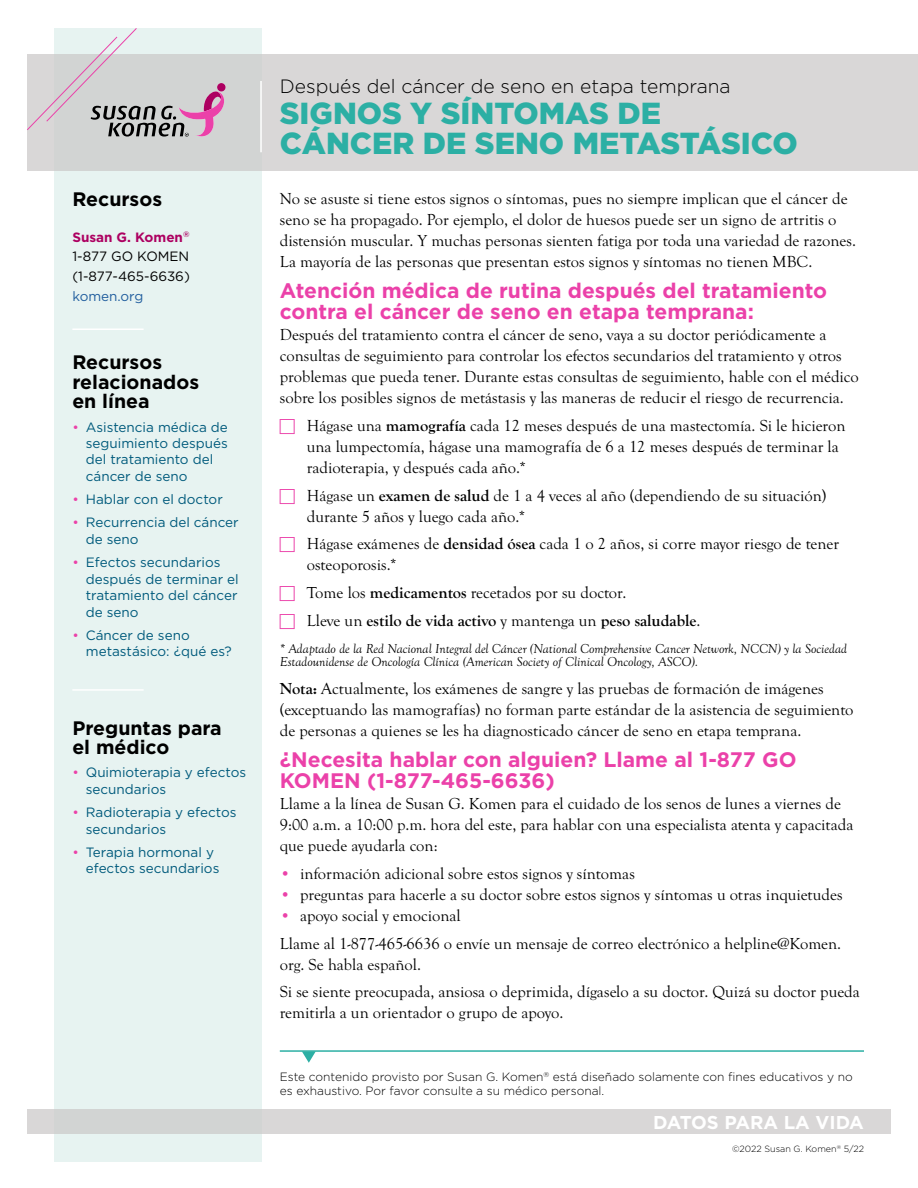
<style>
.page{position:relative;width:918px;height:1188px;background:#fff}
.page>*{position:absolute;margin:0;border:0;box-sizing:border-box;transform-origin:0 0}
.t1{font:900 30.45px/30.5px "Gotham";color:#2cafa4}
.t2{font:700 21px/21px "Gotham";color:#eb41a9}
.t3{font:700 19.5px/19.5px "Gotham";color:#000}
.t4{font:300 19.2px "Gotham";color:#000}
.t5{font:700 18.6px "Gotham";letter-spacing:-.005em;color:#fff}
.t6{font:16.5px/21px "Goudy Old Sty";color:#000}
.t7{font:13.5px/16.5px "Gotham";color:#005a7c}
.t8{font:italic 13.5px/13.5px "Goudy Old Sty";color:#000}
.t9{font:13.5px/19.8px "Gotham";color:#000;text-align:justify}
.t10{font:13.5px "Gotham";color:#215e9e}
.t11{font:300 12px/13.5px "Gotham";color:#000}
.t12{font:300 9px "Gotham";color:#000}
.s1{font-weight:700;color:#ad0061}
.s2{color:#eb41a9}
.s3{font-weight:700}
</style>
<div class="page">
<div style="left:54px;top:28px;width:208px;height:1134px;background:#e7f3f1"></div>
<div style="left:27px;top:54px;width:891px;height:117px;background:#d9d7d7"></div>
<hr style="left:260px;top:81px;width:2px;height:71px;background:#fff">
<svg style="left:27px;top:28px;width:199px;height:109px"></svg>
<div style="left:27px;top:1110px;width:864px;height:24px;background:#d9d7d7"></div>
<hr style="left:72px;top:328px;width:72px;height:2px;background:#fff">
<hr style="left:72px;top:689px;width:72px;height:2px;background:#fff">
<hr style="left:280px;top:1050px;width:584px;height:2px;background:#2cafa4">
<svg style="left:302px;top:1051px;width:14px;height:12px"></svg>
<p class="t3" style="left:72px;top:189px;width:91px">Recursos</p>
<p class="t9" style="left:72px;top:227px;width:119px"><span class="s1">Susan G. Komen</span><sup>® </sup>1-877 GO KOMEN (1-877-465-6636)</p>
<p class="t10" style="left:72px;top:289px;width:73px">komen.org</p>
<p class="t3" style="left:72px;top:352px;width:128px">Recursos relacionados en línea</p>
<p class="t7" style="left:86px;top:418px;width:144px;text-indent:-14px"><span class="s2">•</span> Asistencia médica de seguimiento después del tratamiento del cáncer de seno</p>
<p class="t7" style="left:72px;top:491px;width:152px"><span class="s2">•</span> Hablar con el doctor</p>
<p class="t7" style="left:86px;top:514px;width:154px;text-indent:-14px"><span class="s2">•</span> Recurrencia del cáncer de seno</p>
<p class="t7" style="left:86px;top:554px;width:154px;text-indent:-14px"><span class="s2">•</span> Efectos secundarios después de terminar el tratamiento del cáncer de seno</p>
<p class="t7" style="left:86px;top:627px;width:148px;text-indent:-14px"><span class="s2">•</span> Cáncer de seno metastásico: ¿qué es?</p>
<p class="t3" style="left:72px;top:717px;width:151px">Preguntas para el médico</p>
<p class="t7" style="left:86px;top:764px;width:162px;text-indent:-14px"><span class="s2">•</span> Quimioterapia y efectos secundarios</p>
<p class="t7" style="left:86px;top:804px;width:152px;text-indent:-14px"><span class="s2">•</span> Radioterapia y efectos secundarios</p>
<p class="t7" style="left:86px;top:844px;width:135px;text-indent:-14px"><span class="s2">•</span> Terapia hormonal y efectos secundarios</p>
<p class="t4" style="left:280px;top:76px;width:452px">Después del cáncer de seno en etapa temprana</p>
<h1 class="t1" style="left:280px;top:98px;width:520px">SIGNOS Y SÍNTOMAS DE<br>CÁNCER DE SENO METASTÁSICO</h1>
<p class="t6" style="left:280px;top:189px;width:578px">No se asuste si tiene estos signos o síntomas, pues no siempre implican que el cáncer de seno se ha propagado. Por ejemplo, el dolor de huesos puede ser un signo de artritis o distensión muscular. Y muchas personas sienten fatiga por toda una variedad de razones.<br>La mayoría de las personas que presentan estos signos y síntomas no tienen MBC.</p>
<p class="t2" style="left:280px;top:280px;width:549px">Atención médica de rutina después del tratamiento contra el cáncer de seno en etapa temprana:</p>
<p class="t6" style="left:280px;top:325px;width:581px">Después del tratamiento contra el cáncer de seno, vaya a su doctor periódicamente a consultas de seguimiento para controlar los efectos secundarios del tratamiento y otros problemas que pueda tener. Durante estas consultas de seguimiento, hable con el médico sobre los posibles signos de metástasis y las maneras de reducir el riesgo de recurrencia.</p>
<p class="t6" style="left:307px;top:415px;width:540px">Hágase una <span class="s3">mamografía</span> cada 12 meses después de una mastectomía. Si le hicieron una lumpectomía, hágase una mamografía de 6 a 12 meses después de terminar la radioterapia, y después cada año.*</p>
<p class="t6" style="left:307px;top:485px;width:521px">Hágase un <span class="s3">examen de salud</span> de 1 a 4 veces al año (dependiendo de su situación) durante 5 años y luego cada año.*</p>
<p class="t6" style="left:307px;top:534px;width:534px">Hágase exámenes de <span class="s3">densidad ósea</span> cada 1 o 2 años, si corre mayor riesgo de tener osteoporosis.*</p>
<p class="t6" style="left:307px;top:579px;width:395px;line-height:27.8px">Tome los <span class="s3">medicamentos</span> recetados por su doctor.<br>Lleve un <span class="s3">estilo de vida activo</span> y mantenga un <span class="s3">peso saludable</span>.</p>
<p class="t8" style="left:280px;top:642px;width:569px">* Adaptado de la Red Nacional Integral del Cáncer (National Comprehensive Cancer Network, NCCN) y la Sociedad<br>Estadounidense de Oncología Clínica (American Society of Clinical Oncology, ASCO).</p>
<p class="t6" style="left:280px;top:679px;width:575px"><span class="s3">Nota:</span> Actualmente, los exámenes de sangre y las pruebas de formación de imágenes (exceptuando las mamografías) no forman parte estándar de la asistencia de seguimiento de personas a quienes se les ha diagnosticado cáncer de seno en etapa temprana.</p>
<p class="t2" style="left:280px;top:749px;width:518px">¿Necesita hablar con alguien? Llame al 1-877 GO<br>KOMEN (1-877-465-6636)</p>
<p class="t6" style="left:280px;top:794px;width:575px">Llame a la línea de Susan G. Komen para el cuidado de los senos de lunes a viernes de<br>9:00 a.m. a 10:00 p.m. hora del este, para hablar con una especialista atenta y capacitada que puede ayudarla con:</p>
<p class="t6" style="left:280px;top:863px;width:357px"><span class="s2">•</span> información adicional sobre estos signos y síntomas</p>
<p class="t6" style="left:280px;top:884px;width:565px"><span class="s2">•</span> preguntas para hacerle a su doctor sobre estos signos y síntomas u otras inquietudes</p>
<p class="t6" style="left:280px;top:902px;width:563px;line-height:27.8px"><span class="s2">•</span> apoyo social y emocional<br>Llame al 1-877-465-6636 o envíe un mensaje de correo electrónico a helpline@Komen.</p>
<p class="t6" style="left:280px;top:951px;width:582px;line-height:27.8px">org. Se habla español.<br>Si se siente preocupada, ansiosa o deprimida, dígaselo a su doctor. Quizá su doctor pueda</p>
<p class="t6" style="left:280px;top:1003px;width:285px">remitirla a un orientador o grupo de apoyo.</p>
<p class="t11" style="left:280px;top:1071px;width:575px">Este contenido provisto por Susan G. Komen<sup>®</sup> está diseñado solamente con fines educativos y no es exhaustivo. Por favor consulte a su médico personal.</p>
<p class="t5" style="left:653px;top:1111px;width:212px">DATOS PARA LA VIDA</p>
<p class="t12" style="left:732px;top:1144px;width:133px">©2022 Susan G. Komen<sup>®</sup> 5/22</p>
</div>
